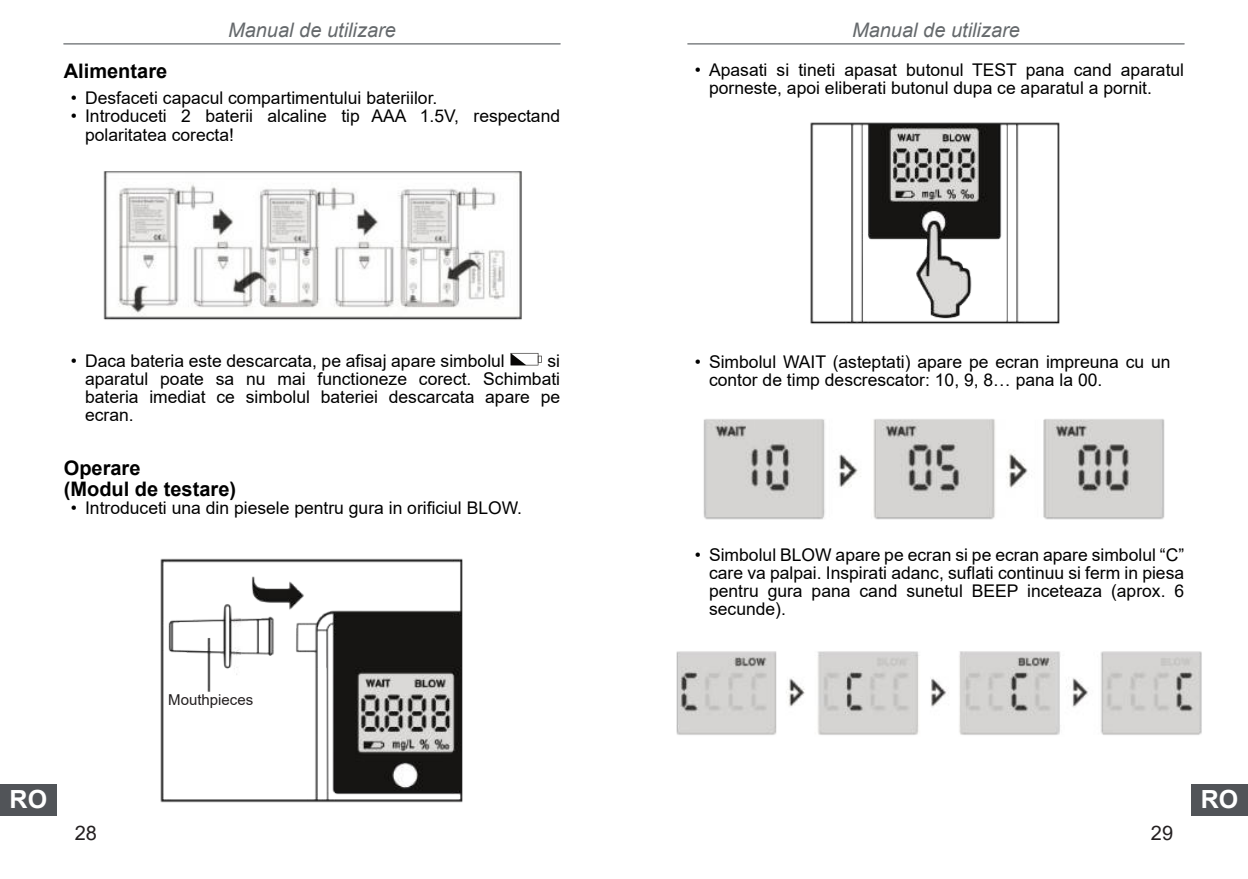
<style>
.page{position:relative;width:1248px;height:879px;background:#fff}
.page>*{position:absolute;margin:0;border:0;box-sizing:border-box;transform-origin:0 0}
.t1{font:700 25px "Arial";color:#fff}
.t2{font:italic 20px "Arial";color:#65696c}
.t3{font:700 20px/20.8px "Arial";color:#000}
.t4{font:20px "Arial";color:#231f20}
.t5{font:17.5px/18px "Arial";color:#000}
.t6{font:15px "Arial";color:#231f20}
</style>
<div class="page">
<hr style="left:687px;top:43px;width:496px;height:1px;background:#65696c">
<hr style="left:64px;top:43px;width:496px;height:1px;background:#65696c">
<div style="left:1191px;top:784px;width:56px;height:31px;background:#515458"></div>
<div style="left:0;top:784px;width:57px;height:31px;background:#515458"></div>
<img style="left:103px;top:171px;width:419px;height:149px">
<svg style="left:510px;top:353px;width:31px;height:12px"></svg>
<img style="left:160px;top:558px;width:303px;height:245px">
<img style="left:810px;top:122px;width:250px;height:202px">
<img style="left:703px;top:419px;width:462px;height:101px">
<img style="left:676px;top:651px;width:526px;height:84px">
<p class="t2" style="left:228px;top:22px;width:169px">Manual de utilizare</p>
<p class="t2" style="left:851px;top:22px;width:169px">Manual de utilizare</p>
<p class="t3" style="left:64px;top:63px;width:105px">Alimentare</p>
<p class="t5" style="left:71px;top:91px;width:368px">• Desfaceti capacul compartimentului bateriilor.</p>
<p class="t5" style="left:85px;top:109px;width:476px;text-indent:-14px">• Introduceti 2 baterii alcaline tip AAA 1.5V, respectand polaritatea corecta!</p>
<p class="t5" style="left:71px;top:353px;width:435px">• Daca bateria este descarcata, pe afisaj apare simbolul</p>
<p class="t5" style="left:85px;top:353px;width:476px;text-align:justify;text-indent:462px">si aparatul poate sa nu mai functioneze corect. Schimbati bateria imediat ce simbolul bateriei descarcata apare pe ecran.</p>
<p class="t3" style="left:64px;top:459px;width:174px">Operare<br>(Modul de testare)</p>
<p class="t5" style="left:71px;top:500px;width:452px">• Introduceti una din piesele pentru gura in orificiul BLOW.</p>
<p class="t6" style="left:168px;top:694px;width:87px">Mouthpieces</p>
<p class="t5" style="left:709px;top:63px;width:476px;text-indent:-14px">• Apasati si tineti apasat butonul TEST pana cand aparatul porneste, apoi eliberati butonul dupa ce aparatul a pornit.</p>
<p class="t5" style="left:709px;top:354px;width:463px;text-indent:-14px">• Simbolul WAIT (asteptati) apare pe ecran impreuna cu un contor de timp descrescator: 10, 9, 8… pana la 00.</p>
<p class="t5" style="left:709px;top:547px;width:476px;text-align:justify;text-indent:-14px">• Simbolul BLOW apare pe ecran si pe ecran apare simbolul “C” care va palpai. Inspirati adanc, suflati continuu si ferm in piesa pentru gura pana cand sunetul BEEP inceteaza (aprox. 6 secunde).</p>
<h1 class="t1" style="left:10px;top:790px;width:39px">RO</h1>
<h1 class="t1" style="left:1200px;top:790px;width:39px">RO</h1>
<p class="t4" style="left:75px;top:825px;width:24px">28</p>
<p class="t4" style="left:1150px;top:825px;width:24px">29</p>
</div>
